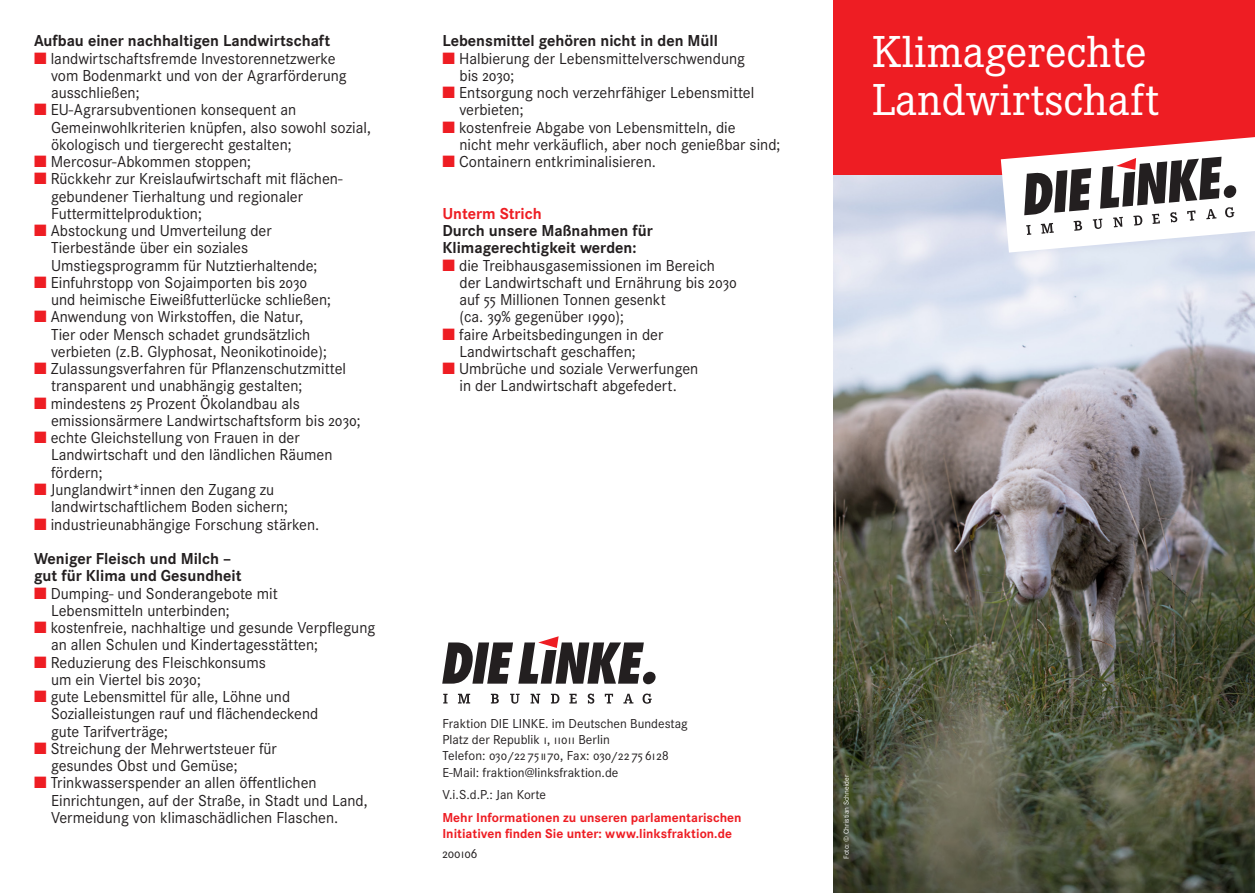
<style>
.page{position:relative;width:1255px;height:893px;background:#fff}
.page>*{position:absolute;margin:0;border:0;box-sizing:border-box;transform-origin:0 0}
.Titelseite{font:46.5px "Corporate E";color:#fff}
.Fließtext{font:16.5px/17.2px "Corporate S";color:#231f20}
.Fließtext-2{font:700 16.5px/17.2px "Corporate S";color:#231f20}
.Fließtext-3{font:700 16.5px "Corporate S";letter-spacing:-.005em;color:#ee1d23}
.t1{font:13.5px/16.2px "Corporate S";color:#231f20}
.t2{font:700 13.5px/16.2px "Corporate S";color:#ee1d23}
.Bildnachweis{font:7.5px "Corporate S";color:#fff}
.s1{color:#ee1d23}
</style>
<div class="page">
<img style="left:833px;top:174px;width:421px;height:719px">
<div style="left:833px;top:0;width:421px;height:174px;background:#ee1d23"></div>
<svg style="left:1000px;top:137px;width:254px;height:116px"></svg>
<svg style="left:442px;top:636px;width:214px;height:48px"></svg>
<svg style="left:443px;top:693px;width:208px;height:11px"></svg>
<p class="Fließtext-2" style="left:34px;top:33px;width:298px">Aufbau einer nachhaltigen Landwirtschaft</p>
<p class="Fließtext" style="left:51px;top:50px;width:297px;text-indent:-17px"><span class="s1">■</span> landwirtschaftsfremde Investorennetzwerke vom Bodenmarkt und von der Agrarförderung ausschließen;</p>
<p class="Fließtext" style="left:51px;top:101px;width:321px;text-indent:-17px"><span class="s1">■</span> EU-Agrarsubventionen konsequent an<br>Gemeinwohlkriterien knüpfen, also sowohl sozial, ökologisch und tiergerecht gestalten;</p>
<p class="Fließtext" style="left:34px;top:153px;width:219px"><span class="s1">■</span> Mercosur-Abkommen stoppen;</p>
<p class="Fließtext" style="left:51px;top:170px;width:293px;text-indent:-17px"><span class="s1">■</span> Rückkehr zur Kreislaufwirtschaft mit flächen&shy;gebundener Tierhaltung und regionaler<br>Futtermittelproduktion;</p>
<p class="Fließtext" style="left:51px;top:222px;width:268px;text-indent:-17px"><span class="s1">■</span> Abstockung und Umverteilung der<br>Tierbestände über ein soziales<br>Umstiegsprogramm für Nutztierhaltende;</p>
<p class="Fließtext" style="left:51px;top:274px;width:281px;text-indent:-17px"><span class="s1">■</span> Einfuhrstopp von Sojaimporten bis 2030 und heimische Eiweißfutterlücke schließen;</p>
<p class="Fließtext" style="left:51px;top:308px;width:277px;text-indent:-17px"><span class="s1">■</span> Anwendung von Wirkstoffen, die Natur,<br>Tier oder Mensch schadet grundsätzlich verbieten (z.B. Glyphosat, Neonikotinoide);</p>
<p class="Fließtext" style="left:51px;top:360px;width:296px;text-indent:-17px"><span class="s1">■</span> Zulassungsverfahren für Pflanzenschutzmittel transparent und unabhängig gestalten;</p>
<p class="Fließtext" style="left:51px;top:395px;width:311px;text-indent:-17px"><span class="s1">■</span> mindestens 25 Prozent Ökolandbau als emissionsärmere Landwirtschaftsform bis 2030;</p>
<p class="Fließtext" style="left:51px;top:429px;width:283px;text-indent:-17px"><span class="s1">■</span> echte Gleichstellung von Frauen in der<br>Landwirtschaft und den ländlichen Räumen fördern;</p>
<p class="Fließtext" style="left:51px;top:481px;width:239px;text-indent:-17px"><span class="s1">■</span> Junglandwirt*innen den Zugang zu landwirtschaftlichem Boden sichern;</p>
<p class="Fließtext" style="left:34px;top:515px;width:287px"><span class="s1">■</span> industrieunabhängige Forschung stärken.</p>
<p class="Fließtext-2" style="left:34px;top:550px;width:209px">Weniger Fleisch und Milch – gut für Klima und Gesundheit</p>
<p class="Fließtext" style="left:51px;top:584px;width:228px;text-indent:-17px"><span class="s1">■</span> Dumping- und Sonderangebote mit<br>Lebensmitteln unterbinden;</p>
<p class="Fließtext" style="left:51px;top:619px;width:326px;text-indent:-17px"><span class="s1">■</span> kostenfreie, nachhaltige und gesunde Verpflegung an allen Schulen und Kindertagesstätten;</p>
<p class="Fließtext" style="left:51px;top:653px;width:216px;text-indent:-17px"><span class="s1">■</span> Reduzierung des Fleischkonsums um ein Viertel bis 2030;</p>
<p class="Fließtext" style="left:51px;top:688px;width:269px;text-indent:-17px"><span class="s1">■</span> gute Lebensmittel für alle, Löhne und<br>Sozialleistungen rauf und flächendeckend gute Tarifverträge;</p>
<p class="Fließtext" style="left:51px;top:740px;width:227px;text-indent:-17px"><span class="s1">■</span> Streichung der Mehrwertsteuer für gesundes Obst und Gemüse;</p>
<p class="Fließtext" style="left:51px;top:774px;width:318px;text-indent:-17px"><span class="s1">■</span> Trinkwasserspender an allen öffentlichen<br>Einrichtungen, auf der Straße, in Stadt und Land,<br>Vermeidung von klimaschädlichen Flaschen.</p>
<p class="Fließtext-2" style="left:442px;top:33px;width:277px">Lebensmittel gehören nicht in den Müll</p>
<p class="Fließtext" style="left:459px;top:50px;width:287px;text-indent:-17px"><span class="s1">■</span> Halbierung der Lebensmittelverschwendung bis 2030;</p>
<p class="Fließtext" style="left:459px;top:84px;width:296px;text-indent:-17px"><span class="s1">■</span> Entsorgung noch verzehrfähiger Lebensmittel verbieten;</p>
<p class="Fließtext" style="left:459px;top:119px;width:322px;text-indent:-17px"><span class="s1">■</span> kostenfreie Abgabe von Lebensmitteln, die<br>nicht mehr verkäuflich, aber noch genießbar sind;</p>
<p class="Fließtext" style="left:442px;top:153px;width:215px"><span class="s1">■</span> Containern entkriminalisieren.</p>
<p class="Fließtext-3" style="left:442px;top:204px;width:101px">Unterm Strich</p>
<p class="Fließtext-2" style="left:442px;top:223px;width:212px">Durch unsere Maßnahmen für<br>Klimagerechtigkeit werden:</p>
<p class="Fließtext" style="left:459px;top:257px;width:279px;text-indent:-17px"><span class="s1">■</span> die Treibhausgasemissionen im Bereich der Landwirtschaft und Ernährung bis 2030 auf 55 Millionen Tonnen gesenkt<br>(ca. 39% gegenüber 1990);</p>
<p class="Fließtext" style="left:459px;top:326px;width:205px;text-indent:-17px"><span class="s1">■</span> faire Arbeitsbedingungen in der<br>Landwirtschaft geschaffen;</p>
<p class="Fließtext" style="left:442px;top:360px;width:257px;text-align:center"><span class="s1">■</span> Umbrüche und soziale Verwerfungen in der Landwirtschaft abgefedert.</p>
<p class="Titelseite" style="left:872px;top:26px;width:276px">Klimagerechte</p>
<p class="Titelseite" style="left:872px;top:74px;width:289px">Landwirtschaft</p>
<p class="t1" style="left:442px;top:715px;width:247px">Fraktion DIE LINKE. im Deutschen Bundestag Platz der Republik 1, 11011 Berlin<br>Telefon: 030/22 751170, Fax: 030/22 75 6128<br>E-Mail: fraktion@linksfraktion.de</p>
<p class="t1" style="left:442px;top:787px;width:105px">V.i.S.d.P.: Jan Korte</p>
<p class="t2" style="left:442px;top:810px;width:300px">Mehr Informationen zu unseren parlamentarischen<br>Initiativen finden Sie unter: www.linksfraktion.de</p>
<p class="t1" style="left:442px;top:846px;width:37px">200106</p>
<p class="Bildnachweis" style="left:842px;top:859px;width:86px;rotate:-90deg">Foto: © Christian Schneider</p>
</div>
